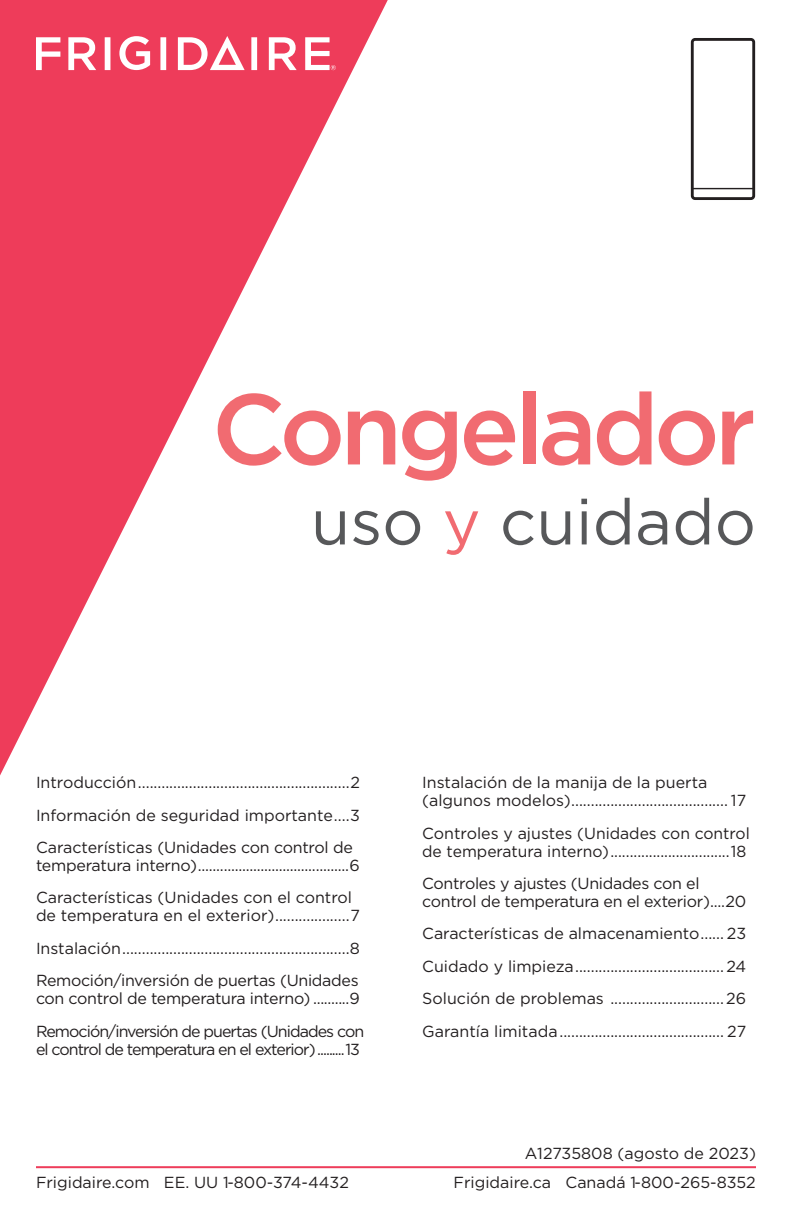
<style>
.page{position:relative;width:792px;height:1224px;background:#fff}
.page>*{position:absolute;margin:0;border:0;box-sizing:border-box;transform-origin:0 0}
.t1{font:500 100px "Gotham";letter-spacing:-.05em;color:#f16b71}
.t2{font:64px "Gotham";color:#57585a}
.ID_Body_Text{font:16px/18px "Gotham";color:#231f20}
.ID_Body_Text-2{font:16px/18px "Gotham";letter-spacing:-.02em;color:#231f20}
.ID_Body_Text-3{font:16px/18px "Gotham";letter-spacing:-.06em;color:#231f20}
.s1{color:#f16b71}
</style>
<div class="page">
<hr style="left:36px;top:1166px;width:720px;height:2px;background:#ee3c5a">
<div style="left:691px;top:38px;width:64px;height:162px;border:3px solid #231f20;border-radius:3px"></div>
<hr style="left:692px;top:188px;width:62px;height:1px;background:#231f20">
<svg style="left:0;top:0;width:388px;height:776px"></svg>
<svg style="left:251px;top:37px;width:6px;height:33px"></svg>
<svg style="left:119px;top:36px;width:31px;height:34px"></svg>
<svg style="left:36px;top:37px;width:24px;height:33px"></svg>
<svg style="left:68px;top:37px;width:28px;height:33px"></svg>
<svg style="left:105px;top:37px;width:5px;height:33px"></svg>
<svg style="left:160px;top:37px;width:6px;height:33px"></svg>
<svg style="left:269px;top:37px;width:28px;height:33px"></svg>
<svg style="left:178px;top:36px;width:67px;height:34px"></svg>
<svg style="left:305px;top:37px;width:31px;height:33px"></svg>
<h1 class="t1" style="left:212px;top:364px;width:546px">Congelador</h1>
<h2 class="t2" style="left:311px;top:481px;width:447px">uso <span class="s1">y</span> cuidado</h2>
<p class="ID_Body_Text" style="left:36px;top:773px;width:325px">Introducción......................................................2</p>
<p class="ID_Body_Text" style="left:36px;top:806px;width:326px">Información de seguridad importante....3</p>
<p class="ID_Body_Text" style="left:36px;top:838px;width:326px">Características (Unidades con control de temperatura interno).........................................6</p>
<p class="ID_Body_Text" style="left:36px;top:888px;width:326px">Características (Unidades con el control de temperatura en el exterior)...................7</p>
<p class="ID_Body_Text" style="left:36px;top:939px;width:326px">Instalación..........................................................8</p>
<p class="ID_Body_Text-2" style="left:36px;top:971px;width:326px">Remoción/inversión de puertas (Unidades con control de temperatura interno) ..........9</p>
<p class="ID_Body_Text-3" style="left:36px;top:1022px;width:330px">Remoción/inversión de puertas (Unidades con el control de temperatura en el exterior) .........13</p>
<p class="ID_Body_Text" style="left:422px;top:773px;width:326px">Instalación de la manija de la puerta (algunos modelos)........................................ 17</p>
<p class="ID_Body_Text" style="left:422px;top:824px;width:329px">Controles y ajustes (Unidades con control de temperatura interno)...............................18</p>
<p class="ID_Body_Text-2" style="left:422px;top:874px;width:325px">Controles y ajustes (Unidades con el control de temperatura en el exterior)....20</p>
<p class="ID_Body_Text" style="left:422px;top:924px;width:326px">Características de almacenamiento...... 23</p>
<p class="ID_Body_Text" style="left:422px;top:957px;width:325px">Cuidado y limpieza......................................24</p>
<p class="ID_Body_Text" style="left:422px;top:989px;width:326px">Solución de problemas .............................26</p>
<p class="ID_Body_Text" style="left:422px;top:1022px;width:325px">Garantía limitada.......................................... 27</p>
<p class="ID_Body_Text" style="left:525px;top:1144px;width:233px">A12735808 (agosto de 2023)</p>
<p class="ID_Body_Text" style="left:36px;top:1173px;width:314px">Frigidaire.com EE. UU 1-800-374-4432</p>
<p class="ID_Body_Text" style="left:454px;top:1173px;width:304px">Frigidaire.ca Canadá 1-800-265-8352</p>
</div>
